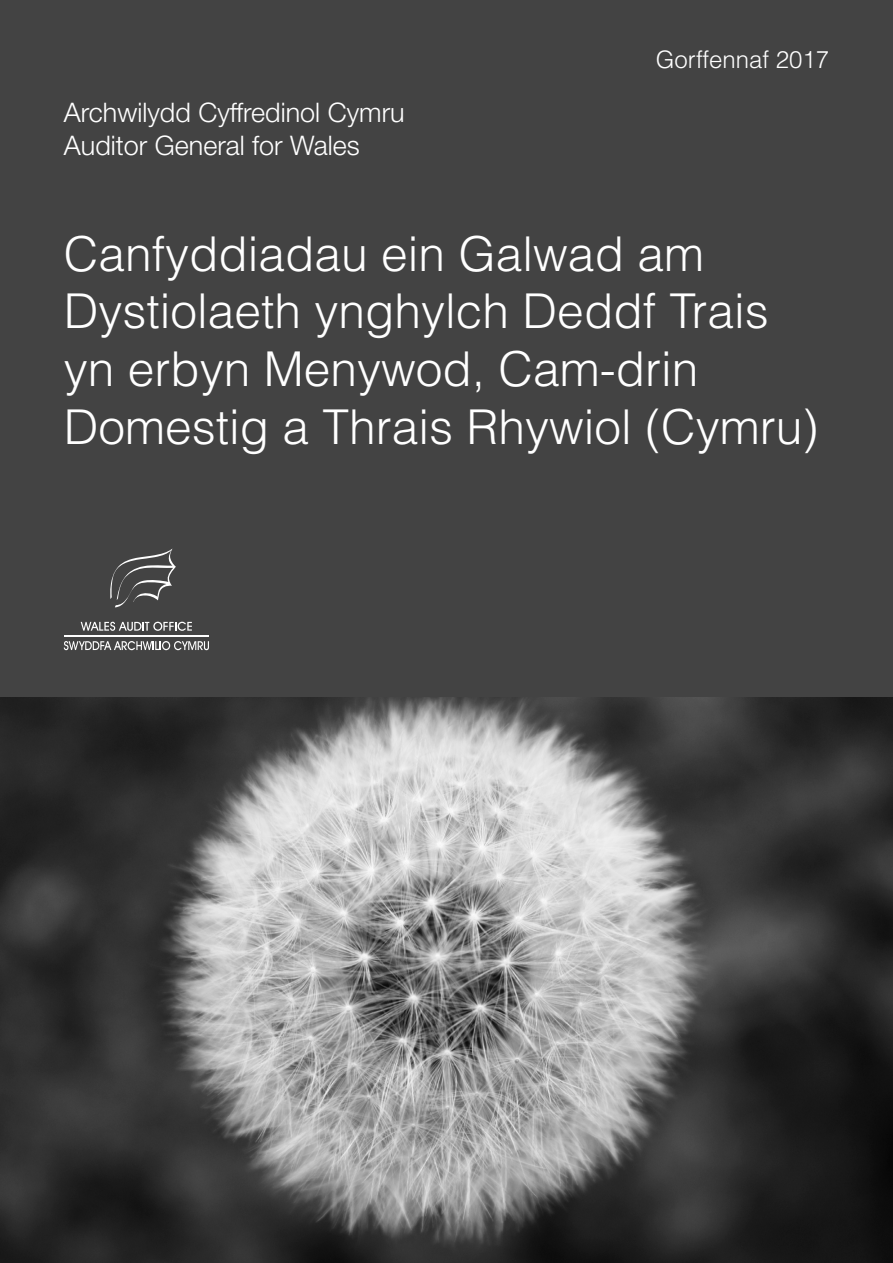
<style>
.page{position:relative;width:893px;height:1263px;background:#fff}
.page>*{position:absolute;margin:0;border:0;box-sizing:border-box;transform-origin:0 0}
.Cover_heading{font:300 48px/57.6px "Helvetica LT Std";color:#fff}
.t1{font:300 27px/32.4px "Helvetica Neue LT Std";color:#fff}
.t2{font:300 24px "Helvetica LT Std";color:#fff}
</style>
<div class="page">
<div style="left:0;top:0;width:893px;height:697px;background:#434343"></div>
<svg style="left:110px;top:549px;width:66px;height:58px"></svg>
<svg style="left:81px;top:622px;width:111px;height:9px"></svg>
<svg style="left:64px;top:641px;width:145px;height:9px"></svg>
<hr style="left:64px;top:635px;width:145px;height:2px;background:#fff">
<img style="left:0;top:697px;width:893px;height:566px">
<p class="t1" style="left:64px;top:96px;width:342px">Archwilydd Cyffredinol Cymru<br>Auditor General for Wales</p>
<p class="t2" style="left:656px;top:45px;width:175px">Gorffennaf 2017</p>
<h1 class="Cover_heading" style="left:64px;top:224px;width:756px">Canfyddiadau ein Galwad am<br>Dystiolaeth ynghylch Deddf Trais yn erbyn Menywod, Cam-drin<br>Domestig a Thrais Rhywiol (Cymru)</h1>
</div>
